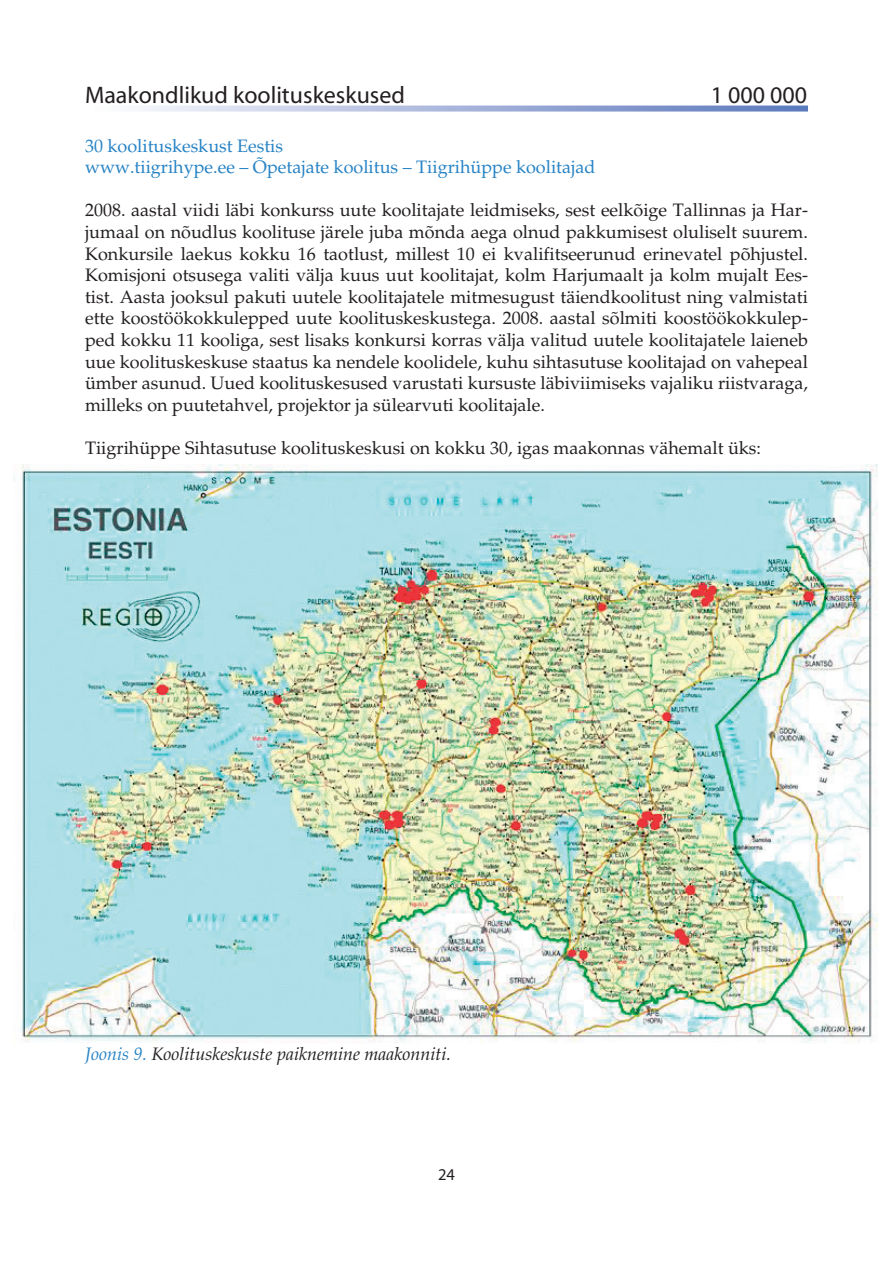
<style>
.page{position:relative;width:893px;height:1263px;background:#fff}
.page>*{position:absolute;margin:0;border:0;box-sizing:border-box;transform-origin:0 0}
.t1{font:24px "Myriad";color:#231f20}
.t2{font:18px/21.6px "Palatino";color:#231f20;text-align:justify}
.t3{font:18px/21.6px "Palatino";color:#2783c5}
.t4{font:italic 18px "Palatino";color:#231f20}
.t5{font:16.5px "Myriad";color:#231f20}
.s1{color:#2783c5}
</style>
<div class="page">
<img style="left:14px;top:464px;width:863px;height:579px">
<svg style="left:137px;top:106px;width:671px;height:6px;background:#abb9dd"></svg>
<h1 class="t1" style="left:85px;top:86px;width:321px">Maakondlikud koolituskeskused</h1>
<h1 class="t1" style="left:711px;top:86px;width:98px">1 000 000</h1>
<p class="t3" style="left:85px;top:137px;width:512px">30 koolituskeskust Eestis<br>www.tiigrihype.ee – Õpetajate koolitus – Tiigrihüppe koolitajad</p>
<p class="t2" style="left:85px;top:202px;width:724px">2008. aastal viidi läbi konkurss uute koolitajate leidmiseks, sest eelkõige Tallinnas ja Har&shy;jumaal on nõudlus koolituse järele juba mõnda aega olnud pakkumisest oluliselt suurem.<br>Konkursile laekus kokku 16 taotlust, millest 10 ei kvalifitseerunud erinevatel põhjustel.<br>Komisjoni otsusega valiti välja kuus uut koolitajat, kolm Harjumaalt ja kolm mujalt Ees&shy;tist. Aasta jooksul pakuti uutele koolitajatele mitmesugust täiendkoolitust ning valmistati ette koostöökokkulepped uute koolituskeskustega. 2008. aastal sõlmiti koostöökokkulep&shy;ped kokku 11 kooliga, sest lisaks konkursi korras välja valitud uutele koolitajatele laieneb uue koolituskeskuse staatus ka nendele koolidele, kuhu sihtasutuse koolitajad on vahepeal ümber asunud. Uued koolituskesused varustati kursuste läbiviimiseks vajaliku riistvaraga, milleks on puutetahvel, projektor ja sülearvuti koolitajale.</p>
<p class="t2" style="left:85px;top:439px;width:677px">Tiigrihüppe Sihtasutuse koolituskeskusi on kokku 30, igas maakonnas vähemalt üks:</p>
<p class="t4" style="left:85px;top:1047px;width:367px"><span class="s1">Joonis 9.</span> Koolituskeskuste paiknemine maakonniti.</p>
<p class="t5" style="left:438px;top:1168px;width:18px">24</p>
</div>
